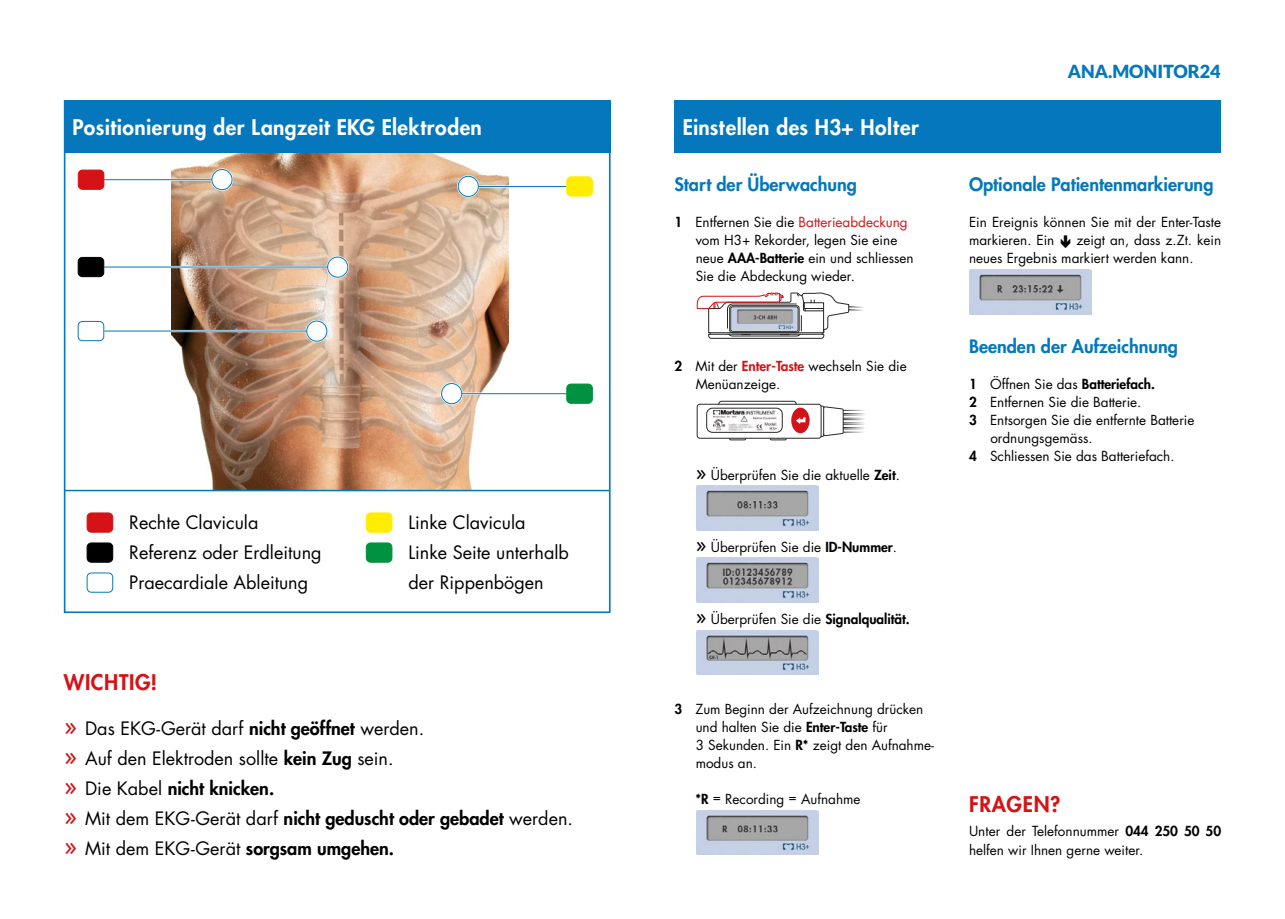
<style>
.page{position:relative;width:1285px;height:919px;background:#fff}
.page>*{position:absolute;margin:0;border:0;box-sizing:border-box;transform-origin:0 0}
.t1{font:800 21px "Futura Std";letter-spacing:.02em;color:#fff}
.t2{font:800 21px "Futura Std";letter-spacing:.03em;color:#d51317}
.t3{font:18px/30px "Futura Std";color:#000}
.t4{font:800 18px "Futura Std";color:#0578bd}
.t5{font:900 18px "Lato";color:#0578bd}
.t6{font:13.5px/18px "Futura Std";color:#000}
.t7{font:800 13.5px "Futura Std";color:#000}
.s1{font-weight:800}
.s2{color:#d51317}
.s3{font-weight:800;color:#d51317}
.s4{font-size:27px;color:#d51317}
.s5{font-size:22.5px}
.s6{font-weight:400}
</style>
<div class="page">
<img style="left:696px;top:486px;width:122px;height:44px">
<img style="left:696px;top:558px;width:122px;height:44px">
<img style="left:696px;top:630px;width:122px;height:44px">
<img style="left:696px;top:810px;width:122px;height:44px">
<img style="left:969px;top:270px;width:122px;height:44px">
<img style="left:172px;top:152px;width:336px;height:338px">
<div style="left:457px;top:175px;width:22px;height:22px;border:2px solid #fff;border-radius:50%"></div>
<div style="left:211px;top:168px;width:22px;height:23px;border:2px solid #fff;border-radius:50%"></div>
<div style="left:326px;top:256px;width:23px;height:22px;border:2px solid #fff;border-radius:50%"></div>
<div style="left:305px;top:320px;width:23px;height:22px;border:2px solid #fff;border-radius:50%"></div>
<div style="left:440px;top:382px;width:23px;height:23px;border:2px solid #fff;border-radius:50%"></div>
<hr style="left:104px;top:178px;width:112px;height:3px;background:#fff">
<hr style="left:104px;top:266px;width:224px;height:2px;background:#fff">
<hr style="left:104px;top:330px;width:212px;height:2px;background:#fff">
<hr style="left:477px;top:185px;width:89px;height:2px;background:#fff">
<hr style="left:451px;top:392px;width:115px;height:3px;background:#fff">
<hr style="left:104px;top:179px;width:112px;height:1px;background:#0578bd">
<hr style="left:104px;top:267px;width:224px;height:1px;background:#0578bd">
<hr style="left:104px;top:330px;width:212px;height:1px;background:#0578bd">
<hr style="left:477px;top:186px;width:89px;height:1px;background:#0578bd">
<hr style="left:451px;top:393px;width:115px;height:1px;background:#0578bd">
<div style="left:78px;top:170px;width:26px;height:19px;background:#d51317;border-radius:4px"></div>
<div style="left:78px;top:170px;width:26px;height:20px;border:1px solid #d51317;border-radius:4px"></div>
<div style="left:78px;top:257px;width:26px;height:20px;background:#000;border-radius:4px"></div>
<div style="left:78px;top:257px;width:26px;height:20px;border:1px solid #000;border-radius:4px"></div>
<div style="left:78px;top:321px;width:26px;height:20px;border:1px solid #0578bd;border-radius:4px"></div>
<div style="left:566px;top:177px;width:26px;height:19px;background:#ffed00;border-radius:4px"></div>
<div style="left:566px;top:176px;width:26px;height:20px;border:1px solid #ffed00;border-radius:4px"></div>
<div style="left:566px;top:384px;width:26px;height:19px;background:#009240;border-radius:4px"></div>
<div style="left:566px;top:383px;width:26px;height:20px;border:1px solid #009240;border-radius:4px"></div>
<div style="left:458px;top:176px;width:20px;height:20px;background:#fff;border-radius:50%"></div>
<div style="left:458px;top:176px;width:20px;height:21px;border:1px solid #0578bd;border-radius:50%"></div>
<div style="left:212px;top:169px;width:20px;height:21px;background:#fff;border-radius:50%"></div>
<div style="left:211px;top:169px;width:21px;height:21px;border:1px solid #0578bd;border-radius:50%"></div>
<div style="left:327px;top:257px;width:21px;height:20px;background:#fff;border-radius:50%"></div>
<div style="left:327px;top:257px;width:21px;height:20px;border:1px solid #0578bd;border-radius:50%"></div>
<div style="left:307px;top:321px;width:20px;height:20px;background:#fff;border-radius:50%"></div>
<div style="left:306px;top:320px;width:21px;height:21px;border:1px solid #0578bd;border-radius:50%"></div>
<div style="left:441px;top:383px;width:20px;height:20px;background:#fff;border-radius:50%"></div>
<div style="left:441px;top:383px;width:21px;height:21px;border:1px solid #0578bd;border-radius:50%"></div>
<div style="left:87px;top:513px;width:26px;height:19px;background:#d51317;border-radius:4px"></div>
<div style="left:87px;top:512px;width:26px;height:20px;border:1px solid #d51317;border-radius:4px"></div>
<div style="left:87px;top:543px;width:26px;height:19px;background:#000;border-radius:4px"></div>
<div style="left:87px;top:542px;width:26px;height:20px;border:1px solid #000;border-radius:4px"></div>
<div style="left:87px;top:572px;width:26px;height:20px;border:1px solid #0578bd;border-radius:4px"></div>
<img style="left:713px;top:410px;width:5px;height:20px">
<svg style="left:821px;top:405px;width:44px;height:32px"></svg>
<div style="left:696px;top:404px;width:125px;height:34px;border:1px solid #282827;border-radius:3px"></div>
<svg style="left:718px;top:400px;width:91px;height:40px"></svg>
<div style="left:706px;top:408px;width:76px;height:24px;border:1px solid #282827;border-radius:6px"></div>
<svg style="left:696px;top:292px;width:168px;height:47px"></svg>
<hr style="left:65px;top:490px;width:544px;height:1px;background:#0578bd">
<div style="left:366px;top:513px;width:26px;height:19px;background:#ffed00;border-radius:4px"></div>
<div style="left:366px;top:512px;width:26px;height:20px;border:1px solid #ffed00;border-radius:4px"></div>
<div style="left:366px;top:543px;width:26px;height:19px;background:#009240;border-radius:4px"></div>
<div style="left:366px;top:542px;width:26px;height:20px;border:1px solid #009240;border-radius:4px"></div>
<div style="left:64px;top:100px;width:546px;height:52px;background:#0578bd"></div>
<div style="left:674px;top:100px;width:546px;height:52px;background:#0578bd"></div>
<h1 class="t1" style="left:72px;top:114px;width:411px">Positionierung der Langzeit EKG Elektroden</h1>
<h1 class="t1" style="left:682px;top:114px;width:237px">Einstellen des H3+ Holter</h1>
<h2 class="t4" style="left:674px;top:173px;width:184px">Start der Überwachung</h2>
<p class="t6" style="left:695px;top:213px;width:219px;text-indent:-21px"><span class="s1">1</span> Entfernen Sie die <span class="s2">Batterieabdeckung </span>vom H3+ Rekorder, legen Sie eine neue <span class="s1">AAA-Batterie</span> ein und schliessen Sie die Abdeckung wieder.</p>
<p class="t6" style="left:695px;top:357px;width:212px;text-indent:-21px"><span class="s1">2</span> Mit der <span class="s3">Enter-Taste</span> wechseln Sie die<br>Menüanzeige.</p>
<h2 class="t3" style="left:129px;top:508px;width:194px">Rechte Clavicula<br>Referenz oder Erdleitung<br>Praecardiale Ableitung</h2>
<h2 class="t3" style="left:408px;top:508px;width:162px">Linke Clavicula<br>Linke Seite unterhalb der Rippenbögen</h2>
<h1 class="t2" style="left:64px;top:669px;width:95px">WICHTIG!</h1>
<h2 class="t3" style="left:64px;top:713px;width:510px"><span class="s4">»</span> Das EKG-Gerät darf <span class="s1">nicht geöffnet</span> werden.<br><span class="s4">»</span> Auf den Elektroden sollte <span class="s1">kein Zug</span> sein.<br><span class="s4">»</span> Die Kabel <span class="s1">nicht knicken.<br></span><span class="s4">»</span> Mit dem EKG-Gerät darf <span class="s1">nicht geduscht oder gebadet</span> werden. <span class="s4">»</span> Mit dem EKG-Gerät <span class="s1">sorgsam umgehen.</span></h2>
<p class="t6" style="left:695px;top:465px;width:206px"><span class="s5">»</span> Überprüfen Sie die aktuelle <span class="s1">Zeit</span>.</p>
<p class="t6" style="left:695px;top:537px;width:203px"><span class="s5">»</span> Überprüfen Sie die <span class="s1">ID-Nummer</span>.</p>
<p class="t6" style="left:695px;top:609px;width:216px"><span class="s5">»</span> Überprüfen Sie die <span class="s1">Signalqualität.</span></p>
<p class="t6" style="left:695px;top:699px;width:240px;text-indent:-21px"><span class="s1">3</span> Zum Beginn der Aufzeichnung drücken und halten Sie die <span class="s1">Enter-Taste</span> für<br>3 Sekunden. Ein <span class="s1">R*</span> zeigt den Aufnahme&shy;modus an.</p>
<p class="t6" style="left:695px;top:789px;width:167px"><span class="s1">*R</span> = Recording = Aufnahme</p>
<h2 class="t5" style="left:1067px;top:61px;width:154px">ANA.MONITOR24</h2>
<h2 class="t4" style="left:968px;top:173px;width:246px">Optionale Patientenmarkierung</h2>
<p class="t6" style="left:968px;top:213px;width:253px">Ein Ereignis können Sie mit der Enter-Taste markieren. Ein</p>
<p class="t6" style="left:968px;top:231px;width:253px;text-indent:107px">zeigt an, dass z.Zt. kein neues Ergebnis markiert werden kann.</p>
<h2 class="t4" style="left:968px;top:335px;width:210px">Beenden der Aufzeichnung</h2>
<p class="t7" style="left:968px;top:376px;width:187px">1 <span class="s6">Öffnen Sie das</span> Batteriefach.</p>
<p class="t6" style="left:968px;top:393px;width:174px"><span class="s1">2</span> Entfernen Sie die Batterie.</p>
<p class="t6" style="left:968px;top:411px;width:227px"><span class="s1">3</span> Entsorgen Sie die entfernte Batterie</p>
<p class="t6" style="left:990px;top:429px;width:104px">ordnungsgemäss.</p>
<p class="t6" style="left:968px;top:447px;width:207px"><span class="s1">4</span> Schliessen Sie das Batteriefach.</p>
<h1 class="t2" style="left:968px;top:790px;width:93px">FRAGEN?</h1>
<p class="t6" style="left:968px;top:821px;width:253px;line-height:19.5px">Unter der Telefonnummer <span class="s1">044 250 50 50 </span>helfen wir Ihnen gerne weiter.</p>
</div>
